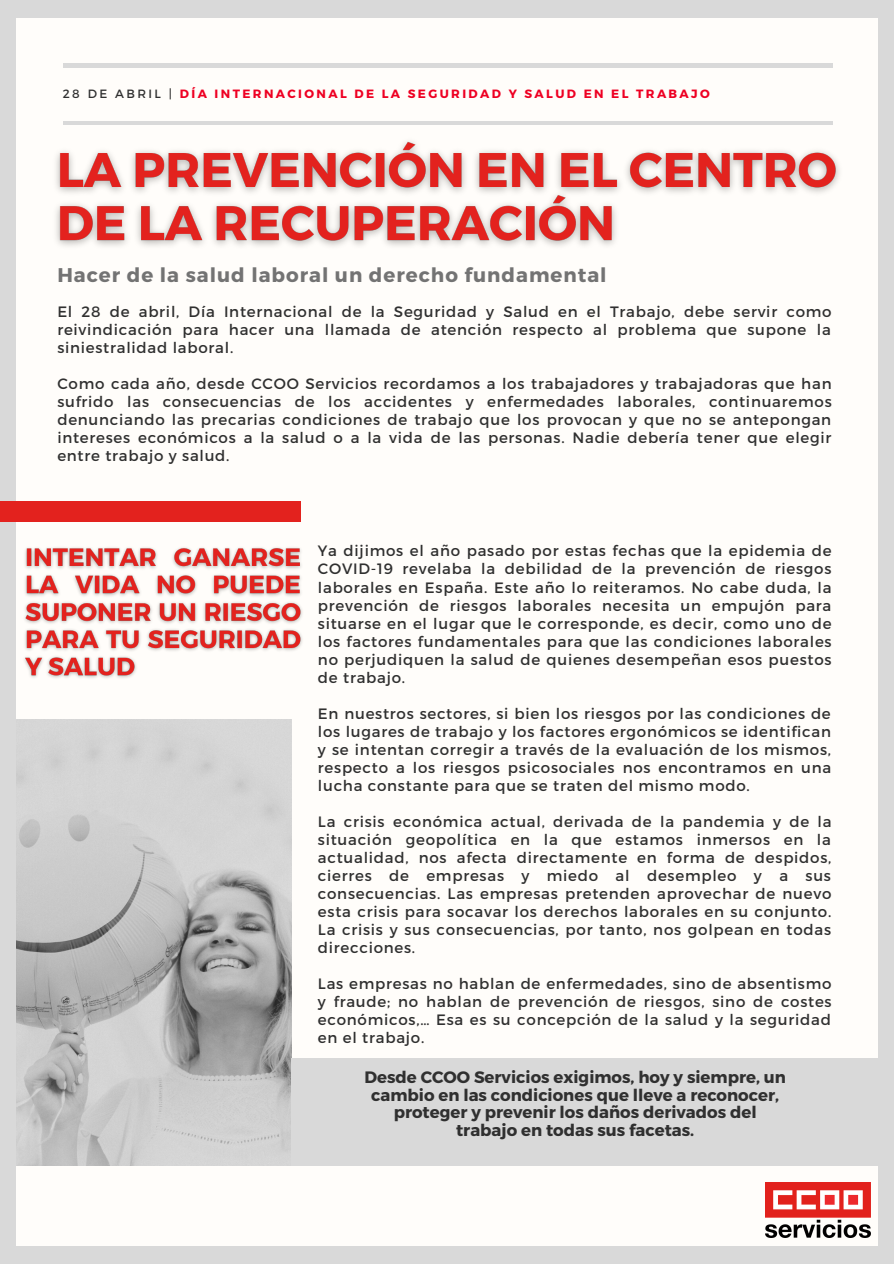
<style>
.page{position:relative;width:894px;height:1264px;background:#fff}
.page>*{position:absolute;margin:0;border:0;box-sizing:border-box;transform-origin:0 0}
.t1{font:700 19.8px "Montserrat";letter-spacing:.05em;color:#737373}
.t2{font:700 16.5px/17.5px "Montserrat";color:#303030;text-align:center}
.t3{font:15px/18px "Montserrat";letter-spacing:.05em;color:#303030;text-align:justify}
.t4{font:700 12px "Montserrat";letter-spacing:.2em;color:#e02}
.s1{font-weight:400;color:#303030}
</style>
<div class="page">
<div style="left:0;top:0;width:893px;height:1263px;background:#d9d9d9"></div>
<div style="left:17px;top:18px;width:860px;height:1228px;background:#fffdfa"></div>
<img style="left:17px;top:719px;width:275px;height:446px">
<hr style="left:63px;top:121px;width:769px;height:4px;background:#d9d9d9">
<hr style="left:63px;top:64px;width:769px;height:3px;background:#d9d9d9">
<div style="left:291px;top:1058px;width:602px;height:107px;background:#d9d9d9"></div>
<div style="left:0;top:501px;width:301px;height:21px;background:#e3221e"></div>
<img style="left:765px;top:1182px;width:105px;height:55px">
<img style="left:56px;top:141px;width:783px;height:105px">
<img style="left:24px;top:547px;width:278px;height:131px">
<p class="t4" style="left:63px;top:86px;width:648px"><span class="s1">28 DE ABRIL |</span> DÍA INTERNACIONAL DE LA SEGURIDAD Y SALUD EN EL TRABAJO</p>
<p class="t1" style="left:57px;top:262px;width:550px">Hacer de la salud laboral un derecho fundamental</p>
<p class="t3" style="left:57px;top:302px;width:775px">El 28 de abril, Día Internacional de la Seguridad y Salud en el Trabajo, debe servir como reivindicación para hacer una llamada de atención respecto al problema que supone la siniestralidad laboral.</p>
<p class="t3" style="left:57px;top:374px;width:775px">Como cada año, desde CCOO Servicios recordamos a los trabajadores y trabajadoras que han sufrido las consecuencias de los accidentes y enfermedades laborales, continuaremos denunciando las precarias condiciones de trabajo que los provocan y que no se antepongan intereses económicos a la salud o a la vida de las personas. Nadie debería tener que elegir entre trabajo y salud.</p>
<p class="t3" style="left:318px;top:541px;width:515px">Ya dijimos el año pasado por estas fechas que la epidemia de COVID-19 revelaba la debilidad de la prevención de riesgos laborales en España. Este año lo reiteramos. No cabe duda, la prevención de riesgos laborales necesita un empujón para situarse en el lugar que le corresponde, es decir, como uno de los factores fundamentales para que las condiciones laborales no perjudiquen la salud de quienes desempeñan esos puestos de trabajo.</p>
<p class="t3" style="left:318px;top:703px;width:514px">En nuestros sectores, si bien los riesgos por las condiciones de los lugares de trabajo y los factores ergonómicos se identifican y se intentan corregir a través de la evaluación de los mismos, respecto a los riesgos psicosociales nos encontramos en una lucha constante para que se traten del mismo modo.</p>
<p class="t3" style="left:318px;top:811px;width:515px">La crisis económica actual, derivada de la pandemia y de la situación geopolítica en la que estamos inmersos en la actualidad, nos afecta directamente en forma de despidos, cierres de empresas y miedo al desempleo y a sus consecuencias. Las empresas pretenden aprovechar de nuevo esta crisis para socavar los derechos laborales en su conjunto.<br>La crisis y sus consecuencias, por tanto, nos golpean en todas direcciones.</p>
<p class="t3" style="left:318px;top:973px;width:515px">Las empresas no hablan de enfermedades, sino de absentismo y fraude; no hablan de prevención de riesgos, sino de costes económicos,… Esa es su concepción de la salud y la seguridad en el trabajo.</p>
<p class="t2" style="left:364px;top:1067px;width:423px">Desde CCOO Servicios exigimos, hoy y siempre, un cambio en las condiciones que lleve a reconocer, proteger y prevenir los daños derivados del trabajo en todas sus facetas.</p>
</div>
